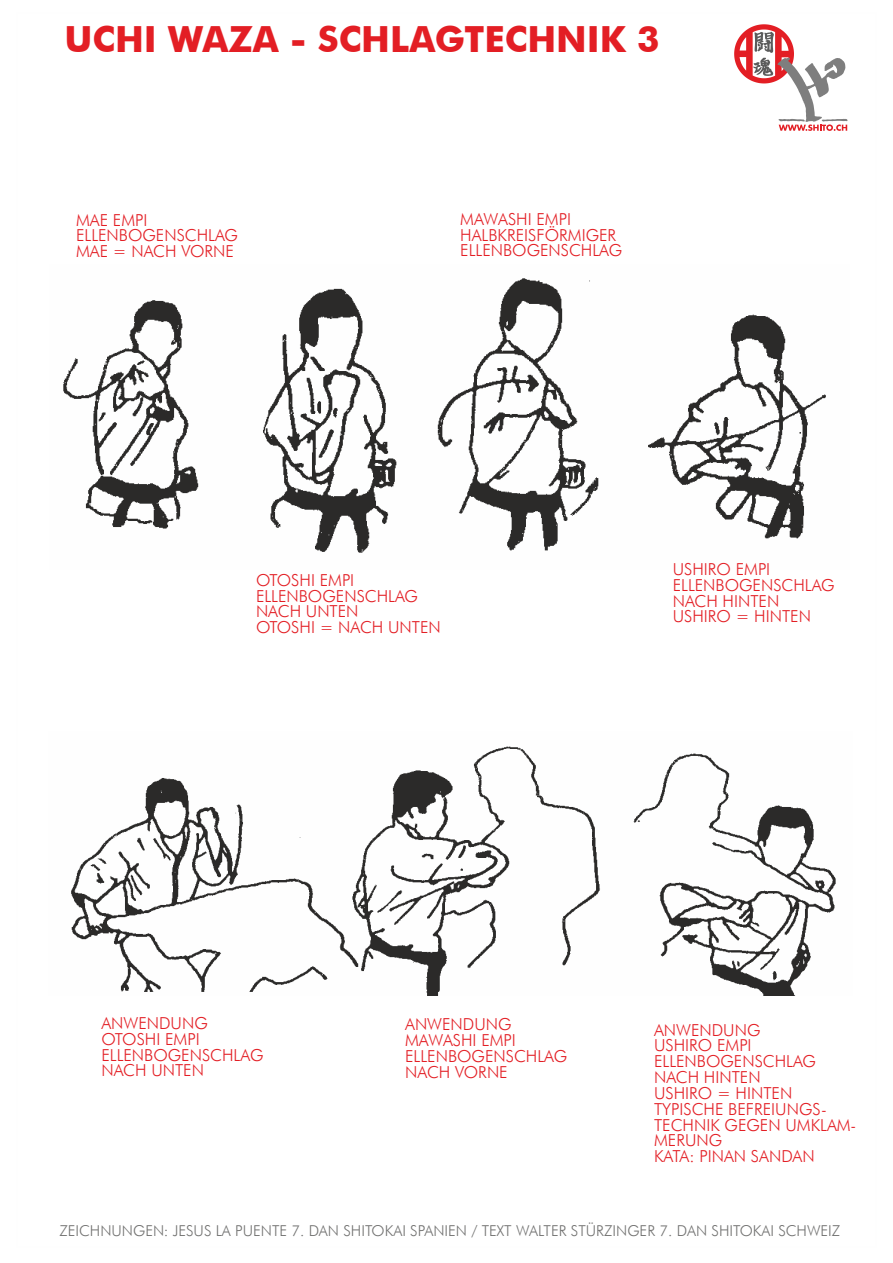
<style>
.page{position:relative;width:893px;height:1263px;background:#fff}
.page>*{position:absolute;margin:0;border:0;box-sizing:border-box;transform-origin:0 0}
.t1{font:700 36px "Futura BT";color:#e31e24}
.t2{font:300 16.5px/15.8px "Futura BT";color:#e31e24}
.t3{font:300 15px "Futura BT";color:#727271}
</style>
<div class="page">
<img style="left:71px;top:746px;width:765px;height:250px">
<img style="left:63px;top:278px;width:763px;height:275px">
<svg style="left:734px;top:24px;width:113px;height:107px"></svg>
<h1 class="t1" style="left:64px;top:24px;width:597px">UCHI WAZA - SCHLAGTECHNIK 3</h1>
<p class="t2" style="left:76px;top:213px;width:164px">MAE EMPI<br>ELLENBOGENSCHLAG<br>MAE = NACH VORNE</p>
<p class="t2" style="left:460px;top:213px;width:164px">MAWASHI EMPI<br>HALBKREISFÖRMIGER<br>ELLENBOGENSCHLAG</p>
<p class="t2" style="left:256px;top:573px;width:186px">OTOSHI EMPI<br>ELLENBOGENSCHLAG<br>NACH UNTEN<br>OTOSHI = NACH UNTEN</p>
<p class="t2" style="left:673px;top:563px;width:164px">USHIRO EMPI<br>ELLENBOGENSCHLAG<br>NACH HINTEN<br>USHIRO = HINTEN</p>
<p class="t2" style="left:101px;top:1017px;width:164px">ANWENDUNG<br>OTOSHI EMPI<br>ELLENBOGENSCHLAG<br>NACH UNTEN</p>
<p class="t2" style="left:405px;top:1018px;width:164px">ANWENDUNG<br>MAWASHI EMPI<br>ELLENBOGENSCHLAG<br>NACH VORNE</p>
<p class="t2" style="left:654px;top:1023px;width:204px">ANWENDUNG<br>USHIRO EMPI<br>ELLENBOGENSCHLAG<br>NACH HINTEN<br>USHIRO = HINTEN<br>TYPISCHE BEFREIUNGS-<br>TECHNIK GEGEN UMKLAM-<br>MERUNG<br>KATA: PINAN SANDAN</p>
<p class="t3" style="left:59px;top:1225px;width:782px">ZEICHNUNGEN: JESUS LA PUENTE 7. DAN SHITOKAI SPANIEN / TEXT WALTER STÜRZINGER 7. DAN SHITOKAI SCHWEIZ</p>
</div>
